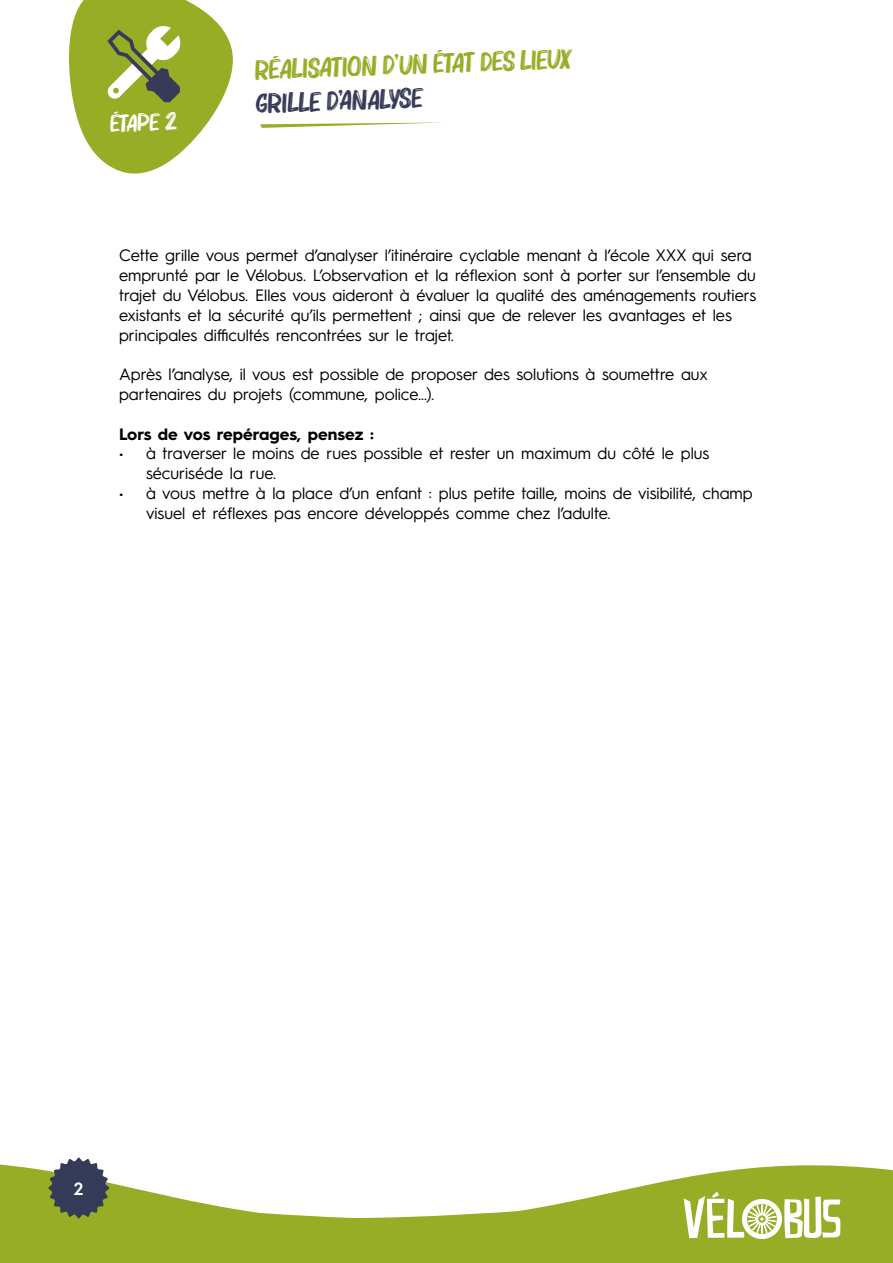
<style>
.page{position:relative;width:893px;height:1263px;background:#fff}
.page>*{position:absolute;margin:0;border:0;box-sizing:border-box;transform-origin:0 0}
.t1{font:28.05px "Bruzh";color:#96ad25}
.t2{font:28.05px "Bruzh";color:#373a58}
.t3{font:24.75px "Bruzh";color:#fff}
.t4{font:600 17.85px "Hurme Geometric Sans 1";color:#fff}
.t5{font:16.5px/19.8px "Hurme Geometric Sans 3";color:#000}
.t6{font:700 16.5px "Hurme Geometric Sans 3";color:#000}
</style>
<div class="page">
<svg style="left:0;top:1164px;width:893px;height:99px;fill:#96ad25"></svg>
<svg style="left:48px;top:1157px;width:61px;height:61px"></svg>
<div style="left:55px;top:1164px;width:48px;height:48px;background:#333b59;border-radius:50%"></div>
<svg style="left:684px;top:1191px;width:156px;height:48px"></svg>
<svg style="left:260px;top:122px;width:183px;height:6px"></svg>
<svg style="left:69px;top:0;width:164px;height:174px"></svg>
<h2 class="t3" style="left:109px;top:111px;width:68px;rotate:-2deg">Étape 2</h2>
<h1 class="t1" style="left:254px;top:55px;width:319px;rotate:-2deg">Réalisation d’un État des lieux</h1>
<h1 class="t2" style="left:255px;top:89px;width:169px;rotate:-2deg">GRILLE d’Analyse</h1>
<p class="t5" style="left:119px;top:245px;width:639px">Cette grille vous permet d’analyser l’itinéraire cyclable menant à l’école XXX qui sera emprunté par le Vélobus. L’observation et la réflexion sont à porter sur l’ensemble du trajet du Vélobus. Elles vous aideront à évaluer la qualité des aménagements routiers existants et la sécurité qu’ils permettent ; ainsi que de relever les avantages et les principales difficultés rencontrées sur le trajet.</p>
<p class="t5" style="left:119px;top:363px;width:590px">Après l’analyse, il vous est possible de proposer des solutions à soumettre aux partenaires du projets (commune, police…).</p>
<p class="t6" style="left:119px;top:422px;width:256px">Lors de vos repérages, pensez :</p>
<p class="t5" style="left:146px;top:443px;width:565px;text-indent:-27px">• à traverser le moins de rues possible et rester un maximum du côté le plus sécuriséde la rue.</p>
<p class="t5" style="left:146px;top:482px;width:608px;text-indent:-27px">• à vous mettre à la place d’un enfant : plus petite taille, moins de visibilité, champ visuel et réflexes pas encore développés comme chez l’adulte.</p>
<p class="t4" style="left:74px;top:1176px;width:11px">2</p>
</div>
